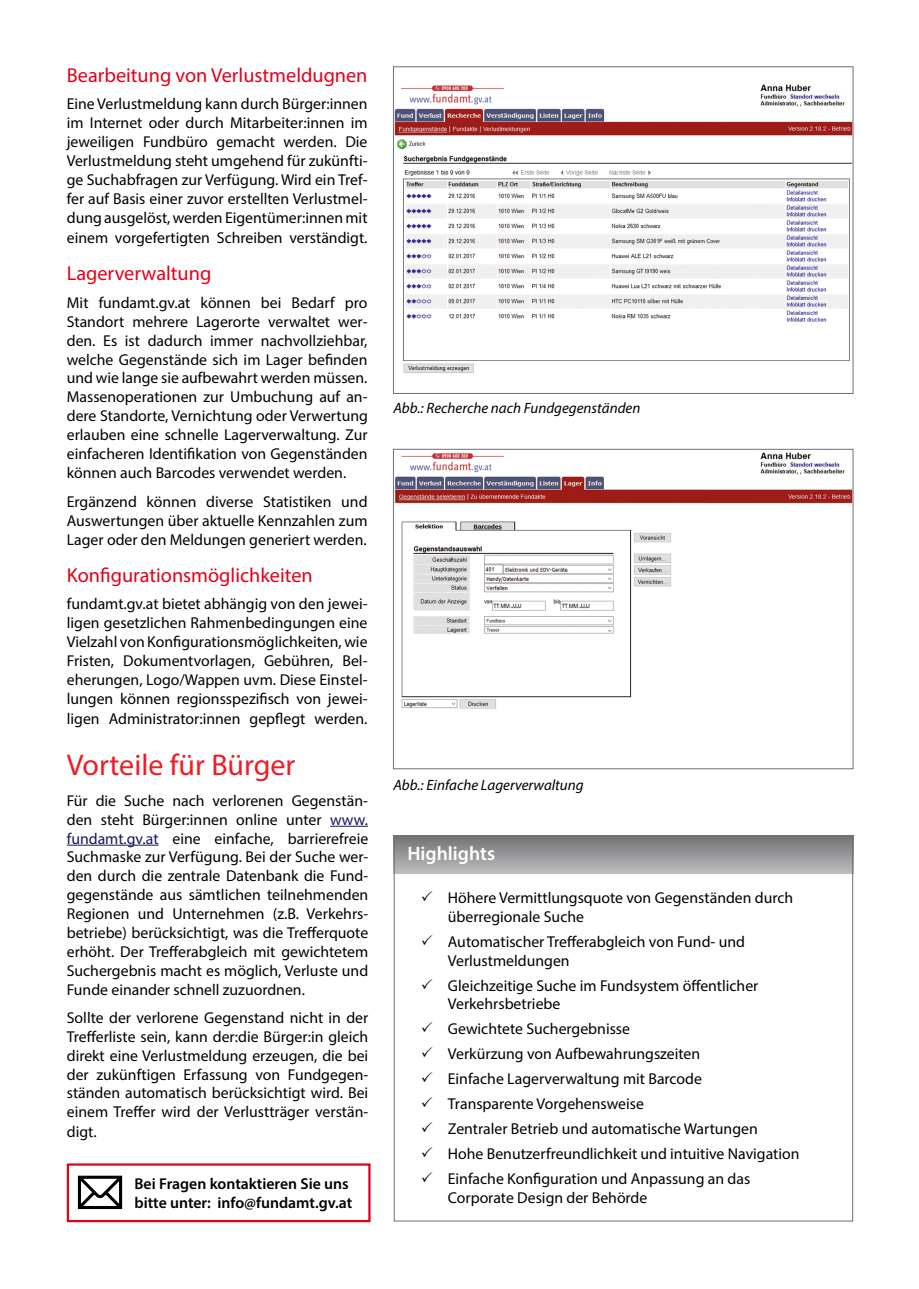
<style>
.page{position:relative;width:919px;height:1289px;background:#fff}
.page>*{position:absolute;margin:0;border:0;box-sizing:border-box;transform-origin:0 0}
.t1{font:30px "Myriad Pro";color:#ee1c24}
.t2{font:20.25px "Myriad Pro";color:#e3001b}
.t3{font:600 19.5px "Myriad Pro";color:#fff}
.t4{font:15.75px/18.9px "Myriad Pro";color:#000;text-align:justify}
.t5{font:600 15.75px/18.9px "Myriad Pro";color:#000}
.t6{font:italic 15px "Myriad Pro";color:#000}
.s1{font-weight:600;color:#fff}
.s2{color:#11175e}
</style>
<div class="page">
<hr style="left:330px;top:825px;width:38px;height:1px;background:#11175e">
<hr style="left:67px;top:844px;width:92px;height:1px;background:#11175e">
<img style="left:395px;top:84px;width:456px;height:289px">
<div style="left:393px;top:66px;width:460px;height:328px;border:1px solid #717073"></div>
<img style="left:395px;top:452px;width:456px;height:257px">
<div style="left:393px;top:449px;width:460px;height:320px;border:1px solid #717073"></div>
<div style="left:393px;top:835px;width:460px;height:38px;background:linear-gradient(to bottom,#717073,#b9b9bb)"></div>
<div style="left:67px;top:1163px;width:303px;height:59px;border:2px solid #e3001b"></div>
<svg style="left:78px;top:1175px;width:44px;height:33px"></svg>
<p class="t2" style="left:67px;top:62px;width:302px">Bearbeitung von Verlustmeldugnen</p>
<p class="t4" style="left:67px;top:94px;width:302px">Eine Verlustmeldung kann durch Bürger:innen im Internet oder durch Mitarbeiter:innen im jeweiligen Fundbüro gemacht werden. Die Verlustmeldung steht umgehend für zukünfti&shy;ge Suchabfragen zur Verfügung. Wird ein Tref&shy;fer auf Basis einer zuvor erstellten Verlustmel&shy;dung ausgelöst, werden Eigentümer:innen mit einem vorgefertigten Schreiben verständigt.</p>
<p class="t2" style="left:67px;top:260px;width:146px">Lagerverwaltung</p>
<p class="t4" style="left:67px;top:293px;width:302px">Mit fundamt.gv.at können bei Bedarf pro Standort mehrere Lagerorte verwaltet wer&shy;den. Es ist dadurch immer nachvollziehbar, welche Gegenstände sich im Lager befinden und wie lange sie aufbewahrt werden müssen.<br>Massenoperationen zur Umbuchung auf an&shy;dere Standorte, Vernichtung oder Verwertung erlauben eine schnelle Lagerverwaltung. Zur einfacheren Identifikation von Gegenständen können auch Barcodes verwendet werden.</p>
<p class="t4" style="left:67px;top:492px;width:302px">Ergänzend können diverse Statistiken und Auswertungen über aktuelle Kennzahlen zum Lager oder den Meldungen generiert werden.</p>
<p class="t2" style="left:67px;top:562px;width:247px">Konfigurationsmöglichkeiten</p>
<p class="t4" style="left:67px;top:594px;width:302px">fundamt.gv.at bietet abhängig von den jewei&shy;ligen gesetzlichen Rahmenbedingungen eine Vielzahl von Konfigurationsmöglichkeiten, wie Fristen, Dokumentvorlagen, Gebühren, Bel&shy;eherungen, Logo/Wappen uvm. Diese Einstel&shy;lungen können regionsspezifisch von jewei&shy;ligen Administrator:innen gepflegt werden.</p>
<p class="t1" style="left:67px;top:746px;width:284px">Vorteile für Bürger<span class="s1">rger</span></p>
<p class="t4" style="left:67px;top:790px;width:303px">Für die Suche nach verlorenen Gegenstän&shy;den steht Bürger:innen online unter <span class="s2">www. fundamt.gv.at</span> eine einfache, barrierefreie Suchmaske zur Verfügung. Bei der Suche wer&shy;den durch die zentrale Datenbank die Fund&shy;gegenstände aus sämtlichen teilnehmenden Regionen und Unternehmen (z.B. Verkehrs&shy;betriebe) berücksichtigt, was die Trefferquote erhöht. Der Trefferabgleich mit gewichtetem Suchergebnis macht es möglich, Verluste und Funde einander schnell zuzuordnen.</p>
<p class="t4" style="left:67px;top:1007px;width:303px">Sollte der verlorene Gegenstand nicht in der Trefferliste sein, kann der:die Bürger:in gleich direkt eine Verlustmeldung erzeugen, die bei der zukünftigen Erfassung von Fundgegen&shy;ständen automatisch berücksichtigt wird. Bei einem Treffer wird der Verlustträger verstän&shy;digt.</p>
<p class="t5" style="left:134px;top:1173px;width:219px">Bei Fragen kontaktieren Sie uns bitte unter: info@fundamt.gv.at</p>
<p class="t6" style="left:393px;top:398px;width:248px">Abb.: Recherche nach Fundgegenständen</p>
<p class="t6" style="left:393px;top:775px;width:192px">Abb.: Einfache Lagerverwaltung</p>
<p class="t3" style="left:407px;top:841px;width:89px">Highlights</p>
<p class="t4" style="left:448px;top:887px;width:347px;text-indent:-27px">✓ Höhere Vermittlungsquote von Gegenständen durch überregionale Suche</p>
<p class="t4" style="left:448px;top:931px;width:298px;text-indent:-27px">✓ Automatischer Trefferabgleich von Fund- und<br>Verlustmeldungen</p>
<p class="t4" style="left:448px;top:975px;width:312px;text-indent:-27px">✓ Gleichzeitige Suche im Fundsystem öffentlicher<br>Verkehrsbetriebe</p>
<p class="t4" style="left:421px;top:1019px;width:211px">✓ Gewichtete Suchergebnisse</p>
<p class="t4" style="left:421px;top:1044px;width:281px">✓ Verkürzung von Aufbewahrungszeiten</p>
<p class="t4" style="left:421px;top:1069px;width:283px">✓ Einfache Lagerverwaltung mit Barcode</p>
<p class="t4" style="left:421px;top:1094px;width:225px">✓ Transparente Vorgehensweise</p>
<p class="t4" style="left:421px;top:1118px;width:338px">✓ Zentraler Betrieb und automatische Wartungen</p>
<p class="t4" style="left:421px;top:1143px;width:380px">✓ Hohe Benutzerfreundlichkeit und intuitive Navigation</p>
<p class="t4" style="left:448px;top:1168px;width:304px;text-indent:-27px">✓ Einfache Konfiguration und Anpassung an das<br>Corporate Design der Behörde</p>
</div>
